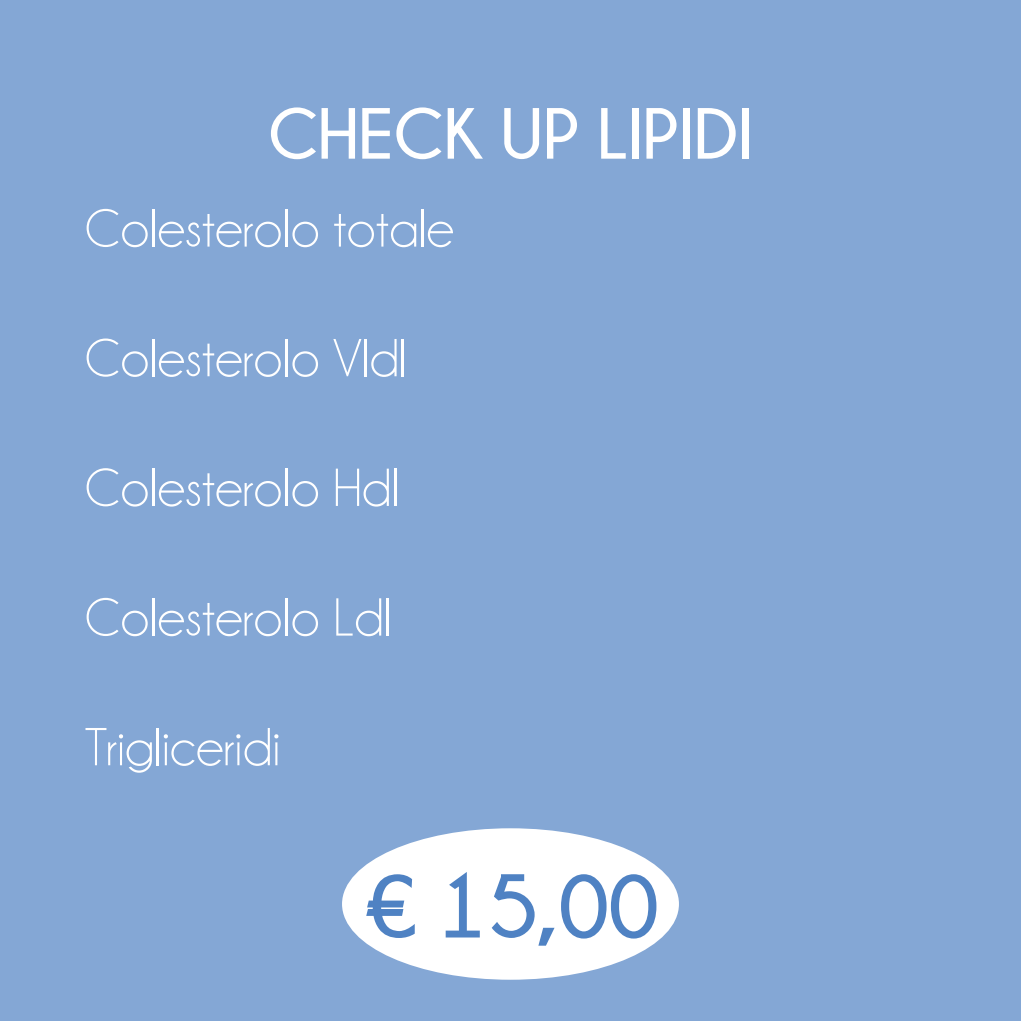
<style>
.page{position:relative;width:1021px;height:1021px;background:#fff}
.page>*{position:absolute;margin:0;border:0;box-sizing:border-box;transform-origin:0 0}
.t1{font:700 90px "Champagne&Limousines";color:#4f82c3}
.t2{font:700 72px "Champagne&Limousines";color:#fff}
.t3{font:54px "Champagne&Limousines";color:#fff}
</style>
<div class="page">
<div style="left:0;top:0;width:1020px;height:1020px;background:#84a7d5"></div>
<div style="left:343px;top:829px;width:334px;height:149px;background:#fff;border-radius:50%"></div>
<p class="t2" style="left:268px;top:94px;width:486px">CHECK UP LIPIDI</p>
<p class="t3" style="left:85px;top:201px;width:371px">Colesterolo totale</p>
<p class="t3" style="left:85px;top:331px;width:324px">Colesterolo Vldl</p>
<p class="t3" style="left:85px;top:460px;width:316px">Colesterolo Hdl</p>
<p class="t3" style="left:85px;top:590px;width:308px">Colesterolo Ldl</p>
<p class="t3" style="left:85px;top:720px;width:197px">Trigliceridi</p>
<p class="t1" style="left:366px;top:856px;width:293px">€ 15,00</p>
</div>
